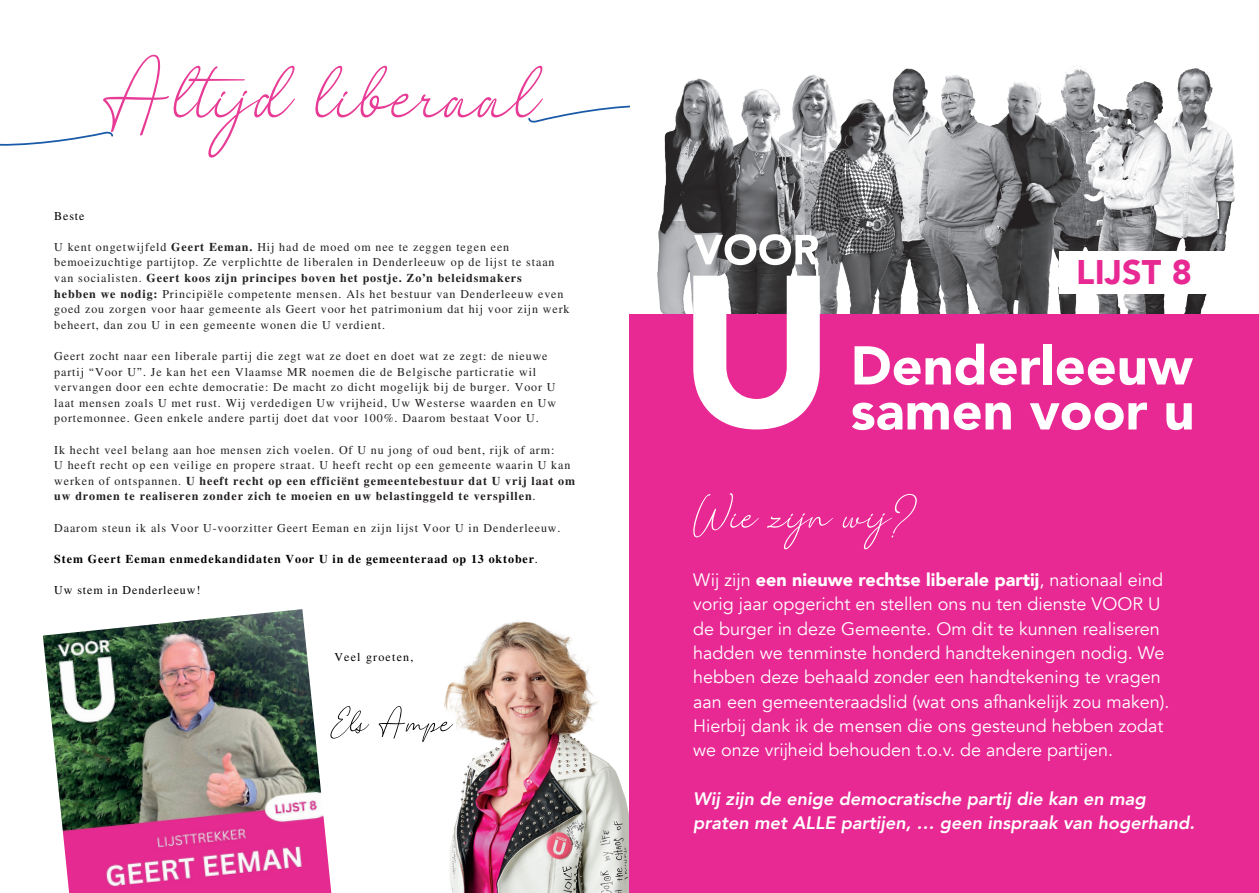
<style>
.page{position:relative;width:1259px;height:893px;background:#fff}
.page>*{position:absolute;margin:0;border:0;box-sizing:border-box;transform-origin:0 0}
.t1{font:167.1px "The Bigmakerpersonal";color:#e83b96}
.t2{font:67.35px "The Bigmakerpersonal";color:#000001}
.t3{font:900 54px "Avenir";color:#fff}
.t4{font:900 34.05px "Avenir";color:#e82893}
.t5{font:18px/24.3px "Avenir";color:#fff}
.t6{font:italic 800 18px/24.3px "Avenir";color:#fff}
.t7{font:12px/15.6px "Free Serif";letter-spacing:.075em;color:#231f20}
.t8{font:700 12px "Free Serif";letter-spacing:.075em;color:#000001}
.t9{font:12px "Free Serif";letter-spacing:.075em;color:#000001}
.t10{font:12px "Free Serif";letter-spacing:.1em;color:#000001}
.s1{font-weight:700}
.s2{font-weight:400}
.s3{font-weight:900}
</style>
<div class="page">
<svg style="left:0;top:131px;width:113px;height:15px"></svg>
<svg style="left:528px;top:105px;width:101px;height:18px"></svg>
<img style="left:331px;top:621px;width:298px;height:272px">
<img style="left:43px;top:609px;width:288px;height:284px">
<img style="left:1191px;top:68px;width:44px;height:247px">
<img style="left:1025px;top:66px;width:166px;height:249px">
<img style="left:905px;top:68px;width:13px;height:247px">
<img style="left:918px;top:72px;width:107px;height:243px">
<img style="left:806px;top:75px;width:5px;height:201px">
<img style="left:745px;top:78px;width:61px;height:198px">
<img style="left:647px;top:78px;width:98px;height:237px">
<img style="left:811px;top:69px;width:94px;height:246px">
<div style="left:629px;top:315px;width:630px;height:578px;background:#e82893"></div>
<div style="left:1059px;top:251px;width:200px;height:42px;background:#fff"></div>
<svg style="left:694px;top:234px;width:125px;height:31px"></svg>
<svg style="left:693px;top:276px;width:127px;height:153px"></svg>
<svg style="left:693px;top:493px;width:224px;height:57px"></svg>
<p class="t1" style="left:103px;top:-20px;width:440px">Altijd liberaal</p>
<p class="t9" style="left:54px;top:208px;width:32px">Beste</p>
<p class="t7" style="left:54px;top:239px;width:517px">U kent ongetwijfeld <span class="s1">Geert Eeman.</span> Hij had de moed om nee te zeggen tegen een bemoeizuchtige partijtop. Ze verplichtte de liberalen in Denderleeuw op de lijst te staan van socialisten. <span class="s1">Geert koos zijn principes boven het postje. Zo’n beleidsmakers<br>hebben we nodig:</span> Principiële competente mensen. Als het bestuur van Denderleeuw even goed zou zorgen voor haar gemeente als Geert voor het patrimonium dat hij voor zijn werk beheert, dan zou U in een gemeente wonen die U verdient.</p>
<p class="t7" style="left:54px;top:348px;width:503px">Geert zocht naar een liberale partij die zegt wat ze doet en doet wat ze zegt: de nieuwe partij “Voor U”. Je kan het een Vlaamse MR noemen die de Belgische particratie wil vervangen door een echte democratie: De macht zo dicht mogelijk bij de burger. Voor U laat mensen zoals U met rust. Wij verdedigen Uw vrijheid, Uw Westerse waarden en Uw portemonnee. Geen enkele andere partij doet dat voor 100%. Daarom bestaat Voor U.</p>
<p class="t7" style="left:54px;top:442px;width:522px">Ik hecht veel belang aan hoe mensen zich voelen. Of U nu jong of oud bent, rijk of arm:<br>U heeft recht op een veilige en propere straat. U heeft recht op een gemeente waarin U kan werken of ontspannen. <span class="s1">U heeft recht op een efficiënt gemeentebestuur dat U vrij laat om uw dromen te realiseren zonder zich te moeien en uw belastinggeld te verspillen</span>.</p>
<p class="t7" style="left:54px;top:520px;width:508px">Daarom steun ik als Voor U-voorzitter Geert Eeman en zijn lijst Voor U in Denderleeuw.</p>
<p class="t8" style="left:54px;top:552px;width:485px">Stem Geert Eeman enmedekandidaten Voor U in de gemeenteraad op 13 oktober<span class="s2">.</span></p>
<p class="t9" style="left:54px;top:583px;width:148px">Uw stem in Denderleeuw!</p>
<p class="t10" style="left:334px;top:650px;width:81px">Veel groeten,</p>
<p class="t2" style="left:330px;top:676px;width:124px">Els Ampe</p>
<p class="t4" style="left:1076px;top:243px;width:118px">LIJST 8</p>
<p class="t3" style="left:850px;top:319px;width:343px">Denderleeuw</p>
<p class="t3" style="left:850px;top:364px;width:345px">samen voor u</p>
<p class="t5" style="left:693px;top:568px;width:478px">Wij zijn <span class="s3">een nieuwe rechtse liberale partij</span>, nationaal eind vorig jaar opgericht en stellen ons nu ten dienste VOOR U de burger in deze Gemeente. Om dit te kunnen realiseren hadden we tenminste honderd handtekeningen nodig. We hebben deze behaald zonder een handtekening te vragen aan een gemeenteraadslid (wat ons afhankelijk zou maken).<br>Hierbij dank ik de mensen die ons gesteund hebben zodat we onze vrijheid behouden t.o.v. de andere partijen.</p>
<p class="t6" style="left:693px;top:787px;width:503px">Wij zijn de enige democratische partij die kan en mag praten met ALLE partijen, … geen inspraak van hogerhand.</p>
</div>
